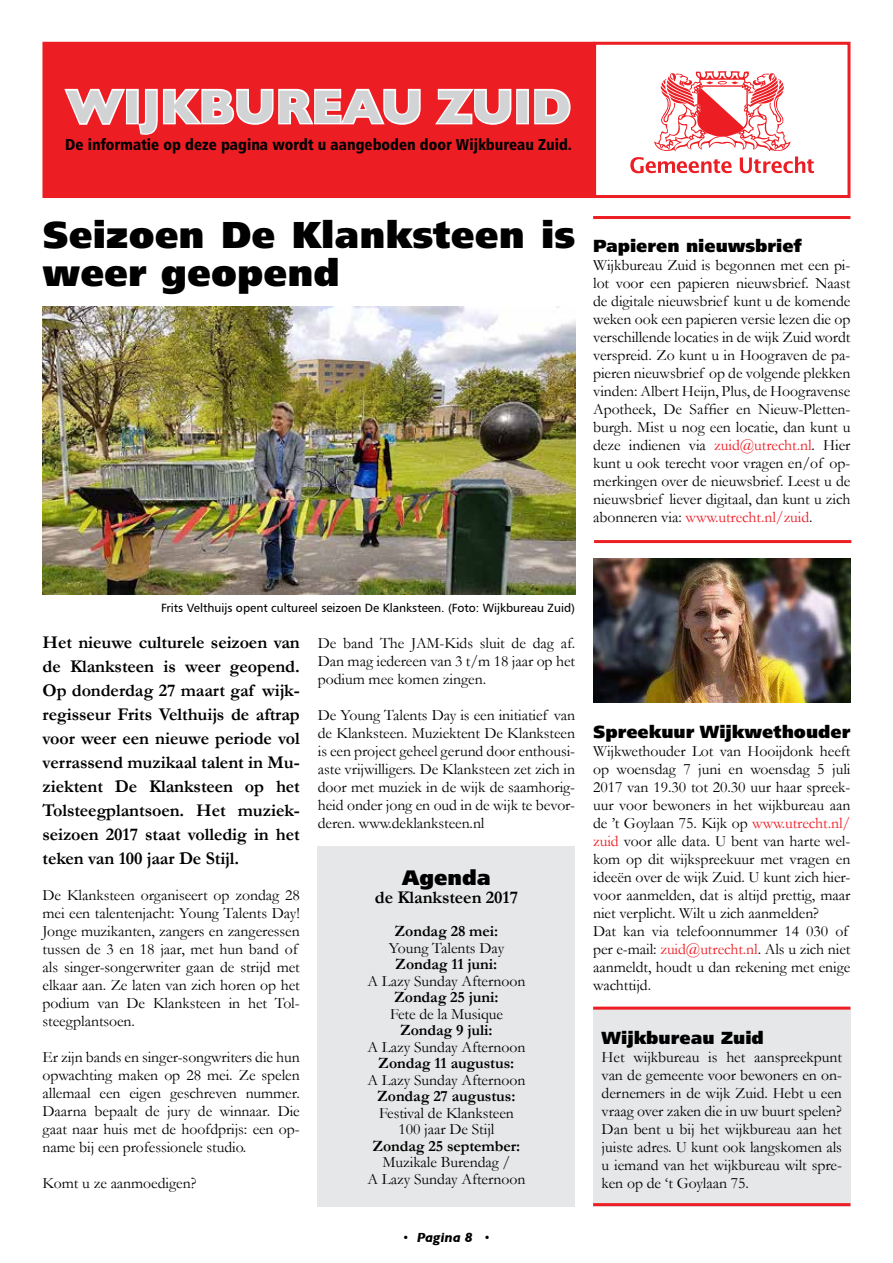
<style>
.page{position:relative;width:893px;height:1263px;background:#fff}
.page>*{position:absolute;margin:0;border:0;box-sizing:border-box;transform-origin:0 0}
.t1{font:700 48px "Gill Sans";color:#d1d3d4}
.t2{font:37.5px/37.5px "Humanist 777 BT Extra Black B";color:#000}
.t3{font:21px "Humanist 777 BT Extra Black B";color:#000}
.t4{font:700 18px/24px "Garamond";letter-spacing:-.005em;color:#000;text-align:justify}
.t5{font:17.55px "Humanist 777 BT Extra Black B";color:#000}
.t6{font:15.75px/18px "Garamond";letter-spacing:-.005em;color:#000;text-align:justify}
.t7{font:700 15.75px "Garamond";letter-spacing:-.005em;color:#000}
.t8{font:15.75px "Humanist 777 BT Black Condensed B";color:#000}
.t9{font:italic 700 13.5px "Gill Sans";color:#000}
.t10{font:12px "Humanist 777 BT Roman B";color:#000}
.s1{color:#ed1d24}
.s2{font-weight:300;font-style:normal}
</style>
<div class="page">
<div style="left:44px;top:43px;width:549px;height:153px;background:#ed1d24"></div>
<svg style="left:64px;top:88px;width:63px;height:37px"></svg>
<div style="left:126px;top:89px;width:13px;height:35px;border:3px solid #fff"></div>
<svg style="left:137px;top:88px;width:284px;height:47px"></svg>
<svg style="left:435px;top:88px;width:77px;height:37px"></svg>
<div style="left:516px;top:89px;width:13px;height:35px;border:3px solid #fff"></div>
<svg style="left:534px;top:88px;width:37px;height:37px"></svg>
<div style="left:42px;top:42px;width:553px;height:156px;border:3px solid #ed1d24"></div>
<svg style="left:630px;top:71px;width:184px;height:102px"></svg>
<div style="left:593px;top:42px;width:257px;height:156px;border:3px solid #ed1d24"></div>
<hr style="left:593px;top:216px;width:257px;height:3px;background:#ed1d24">
<hr style="left:594px;top:540px;width:257px;height:3px;background:#ed1d24">
<div style="left:318px;top:846px;width:257px;height:360px;background:#e6e7e8"></div>
<div style="left:593px;top:1008px;width:257px;height:198px;background:#e6e7e8"></div>
<hr style="left:593px;top:1203px;width:257px;height:3px;background:#ed1d24">
<hr style="left:593px;top:1006px;width:257px;height:3px;background:#ed1d24">
<img style="left:593px;top:558px;width:257px;height:144px">
<img style="left:43px;top:306px;width:532px;height:288px">
<h1 class="t1" style="left:66px;top:69px;width:506px">WIJKBUREAU ZUID</h1>
<p class="t8" style="left:65px;top:134px;width:508px">De informatie op deze pagina wordt u aangeboden door Wijkbureau Zuid.</p>
<h2 class="t2" style="left:43px;top:216px;width:534px">Seizoen De Klanksteen is weer geopend</h2>
<p class="t5" style="left:593px;top:235px;width:210px">Papieren nieuwsbrief</p>
<p class="t6" style="left:593px;top:256px;width:259px">Wijkbureau Zuid is begonnen met een pi&shy;lot voor een papieren nieuwsbrief. Naast de digitale nieuwsbrief kunt u de komende weken ook een papieren versie lezen die op verschillende locaties in de wijk Zuid wordt verspreid. Zo kunt u in Hoograven de pa&shy;pieren nieuwsbrief op de volgende plekken vinden: Albert Heijn, Plus, de Hoogravense Apotheek, De Saffier en Nieuw-Pletten&shy;burgh. Mist u nog een locatie, dan kunt u deze indienen via <span class="s1">zuid@utrecht.nl</span>. Hier kunt u ook terecht voor vragen en/of op&shy;merkingen over de nieuwsbrief. Leest u de nieuwsbrief liever digitaal, dan kunt u zich abonneren via: <span class="s1">www.utrecht.nl/zuid</span>.</p>
<p class="t10" style="left:161px;top:600px;width:416px">Frits Velthuijs opent cultureel seizoen De Klanksteen. (Foto: Wijkbureau Zuid)</p>
<p class="t4" style="left:43px;top:630px;width:259px">Het nieuwe culturele seizoen van de Klanksteen is weer geopend.<br>Op donderdag 27 maart gaf wijk&shy;regisseur Frits Velthuijs de aftrap voor weer een nieuwe periode vol verrassend muzikaal talent in Mu&shy;ziektent De Klanksteen op het Tolsteegplantsoen. Het muziek&shy;seizoen 2017 staat volledig in het teken van 100 jaar De Stijl.</p>
<p class="t6" style="left:43px;top:886px;width:259px;text-align:left">De Klanksteen organiseert op zondag 28 mei een talentenjacht: Young Talents Day!<br>Jonge muzikanten, zangers en zangeressen tussen de 3 en 18 jaar, met hun band of als singer-songerwriter gaan de strijd met elkaar aan. Ze laten van zich horen op het podium van De Klanksteen in het Tol&shy;steegplantsoen.</p>
<p class="t6" style="left:43px;top:1048px;width:259px">Er zijn bands en singer-songwriters die hun opwachting maken op 28 mei. Ze spelen allemaal een eigen geschreven nummer.<br>Daarna bepaalt de jury de winnaar. Die gaat naar huis met de hoofdprijs: een op&shy;name bij een professionele studio.</p>
<p class="t6" style="left:43px;top:1174px;width:155px">Komt u ze aanmoedigen?</p>
<p class="t6" style="left:318px;top:634px;width:259px">De band The JAM-Kids sluit de dag af.<br>Dan mag iedereen van 3 t/m 18 jaar op het podium mee komen zingen.</p>
<p class="t6" style="left:318px;top:706px;width:259px">De Young Talents Day is een initiatief van de Klanksteen. Muziektent De Klanksteen is een project geheel gerund door enthousi&shy;aste vrijwilligers. De Klanksteen zet zich in door met muziek in de wijk de saamhorig&shy;heid onder jong en oud in de wijk te bevor&shy;deren. www.deklanksteen.nl</p>
<h3 class="t3" style="left:402px;top:864px;width:90px">Agenda</h3>
<p class="t4" style="left:375px;top:886px;width:145px">de Klanksteen 2017</p>
<p class="t7" style="left:395px;top:920px;width:105px">Zondag 28 mei:</p>
<p class="t6" style="left:389px;top:938px;width:117px">Young Talents Day</p>
<p class="t7" style="left:396px;top:953px;width:103px">Zondag 11 juni:</p>
<p class="t6" style="left:367px;top:971px;width:159px">A Lazy Sunday Afternoon</p>
<p class="t7" style="left:394px;top:986px;width:105px">Zondag 25 juni:</p>
<p class="t6" style="left:390px;top:1004px;width:114px">Fete de la Musique</p>
<p class="t7" style="left:400px;top:1019px;width:94px">Zondag 9 juli:</p>
<p class="t6" style="left:367px;top:1037px;width:159px">A Lazy Sunday Afternoon</p>
<p class="t7" style="left:379px;top:1052px;width:137px">Zondag 11 augustus:</p>
<p class="t6" style="left:367px;top:1070px;width:159px">A Lazy Sunday Afternoon</p>
<p class="t7" style="left:377px;top:1086px;width:139px">Zondag 27 augustus:</p>
<p class="t6" style="left:379px;top:1104px;width:136px;line-height:16.5px;text-align:center">Festival de Klanksteen<br>100 jaar De Stijl</p>
<p class="t7" style="left:373px;top:1135px;width:149px">Zondag 25 september:</p>
<p class="t6" style="left:367px;top:1154px;width:159px;line-height:16.5px;text-align:center">Muzikale Burendag /<br>A Lazy Sunday Afternoon</p>
<p class="t9" style="left:402px;top:1230px;width:90px"><span class="s2">•</span> Pagina 8 <span class="s2">•</span></p>
<p class="t5" style="left:593px;top:721px;width:259px">Spreekuur Wijkwethouder</p>
<p class="t6" style="left:593px;top:742px;width:259px;text-align:left">Wijkwethouder Lot van Hooijdonk heeft op woensdag 7 juni en woensdag 5 juli 2017 van 19.30 tot 20.30 uur haar spreek&shy;uur voor bewoners in het wijkbureau aan de ’t Goylaan 75. Kijk op <span class="s1">www.utrecht.nl/ zuid</span> voor alle data. U bent van harte wel&shy;kom op dit wijkspreekuur met vragen en ideeën over de wijk Zuid. U kunt zich hier&shy;voor aanmelden, dat is altijd prettig, maar niet verplicht. Wilt u zich aanmelden?<br>Dat kan via telefoonnummer 14 030 of per e-mail: <span class="s1">zuid@utrecht.nl</span>. Als u zich niet aanmeldt, houdt u dan rekening met enige wachttijd.</p>
<p class="t5" style="left:602px;top:1027px;width:164px">Wijkbureau Zuid</p>
<p class="t6" style="left:602px;top:1048px;width:242px">Het wijkbureau is het aanspreekpunt van de gemeente voor bewoners en on&shy;dernemers in de wijk Zuid. Hebt u een vraag over zaken die in uw buurt spelen?<br>Dan bent u bij het wijkbureau aan het juiste adres. U kunt ook langskomen als u iemand van het wijkbureau wilt spre&shy;ken op de ‘t Goylaan 75.</p>
</div>
